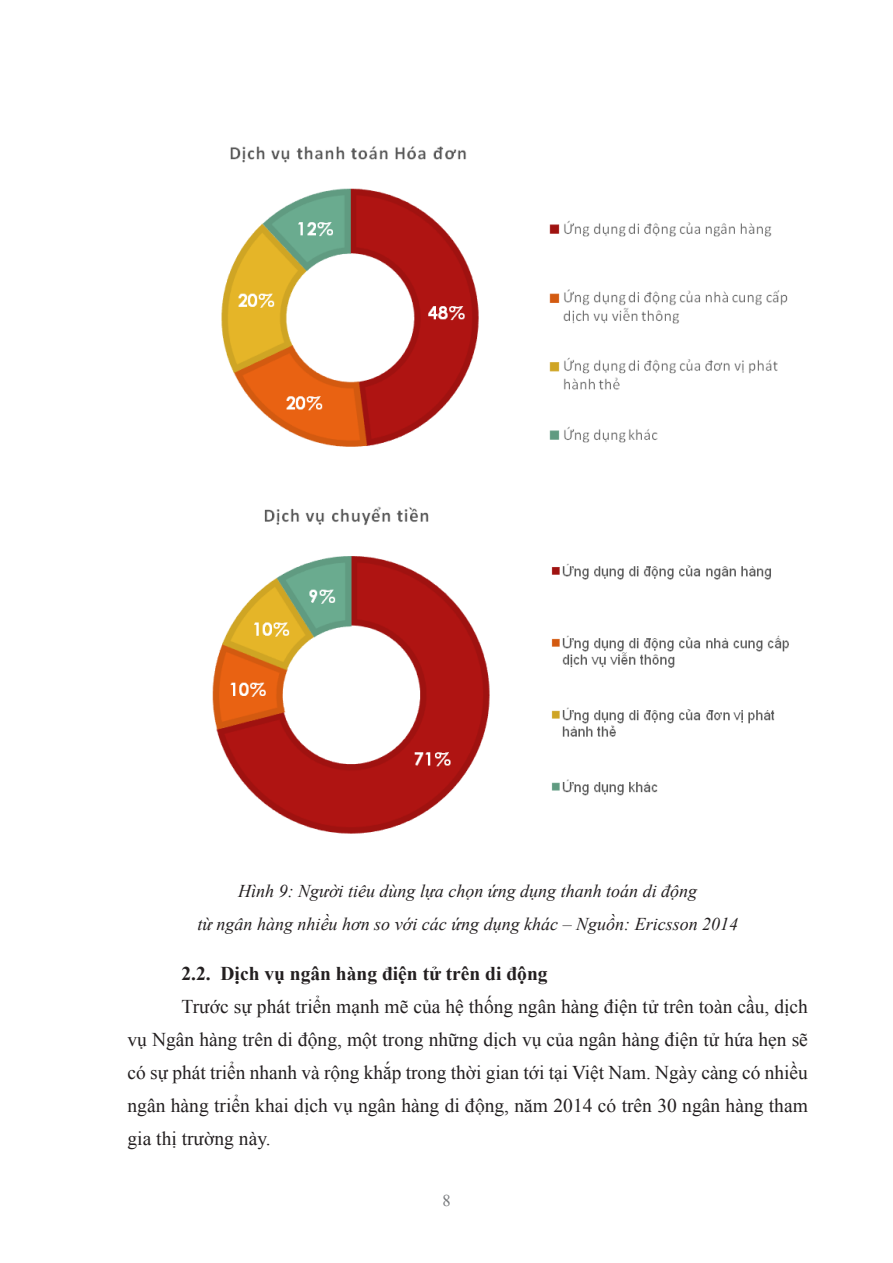
<style>
.page{position:relative;width:893px;height:1263px;background:#fff}
.page>*{position:absolute;margin:0;border:0;box-sizing:border-box;transform-origin:0 0}
.t1{font:19.5px/33px "Times New Roman";color:#231f20;text-align:justify}
.t2{font:700 19.5px "Times New Roman";color:#231f20}
.t3{font:italic 18px "Times New Roman";color:#231f20}
.t4{font:16.5px "Times New Roman";color:#76787b}
</style>
<div class="page">
<img style="left:221px;top:146px;width:567px;height:301px">
<img style="left:212px;top:506px;width:577px;height:328px">
<p class="t3" style="left:238px;top:879px;width:461px">Hình 9: Người tiêu dùng lựa chọn ứng dụng thanh toán di động</p>
<p class="t3" style="left:197px;top:912px;width:542px">từ ngân hàng nhiều hơn so với các ứng dụng khác – Nguồn: Ericsson 2014</p>
<p class="t2" style="left:182px;top:960px;width:368px">2.2. Dịch vụ ngân hàng điện tử trên di động</p>
<p class="t1" style="left:128px;top:990px;width:682px;text-indent:54px">Trước sự phát triển mạnh mẽ của hệ thống ngân hàng điện tử trên toàn cầu, dịch vụ Ngân hàng trên di động, một trong những dịch vụ của ngân hàng điện tử hứa hẹn sẽ có sự phát triển nhanh và rộng khắp trong thời gian tới tại Việt Nam. Ngày càng có nhiều ngân hàng triển khai dịch vụ ngân hàng di động, năm 2014 có trên 30 ngân hàng tham gia thị trường này.</p>
<p class="t4" style="left:442px;top:1189px;width:10px">8</p>
</div>
